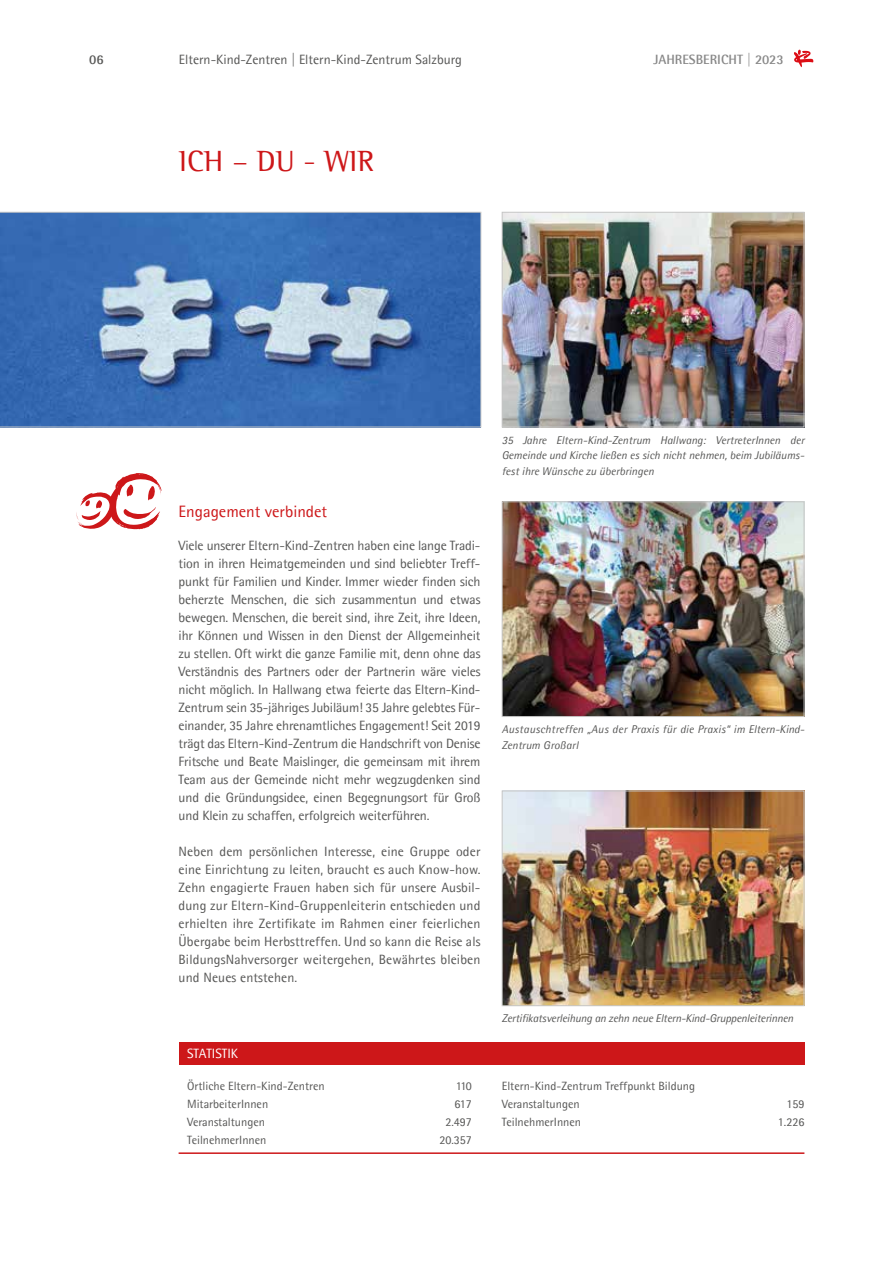
<style>
.page{position:relative;width:893px;height:1263px;background:#fff}
.page>*{position:absolute;margin:0;border:0;box-sizing:border-box;transform-origin:0 0}
.t1{font:30px "Agfa Rotis Semi Serif";color:#cd1719}
.t2{font:16.5px "Agfa Rotis Semisans";color:#cd1719}
.t3{font:13.5px/18px "Agfa Rotis Semisans";color:#575756;text-align:justify}
.t4{font:700 13.5px "Agfa Rotis Semisans";color:#878787}
.t5{font:13.5px "Agfa Rotis Semisans";color:#fff}
.t6{font:700 13.5px "Agfa Rotis Semisans";color:#575756}
.t7{font:12px/18px "Agfa Rotis Semisans";color:#575756}
.t8{font:italic 11.25px/15.8px "Agfa Rotis Semisans";color:#575756;text-align:justify}
.t9{font:italic 11.25px/15.8px "Agfa Rotis Semisans";letter-spacing:.02em;color:#575756}
</style>
<div class="page">
<img style="left:504px;top:214px;width:298px;height:211px">
<div style="left:502px;top:212px;width:302px;height:215px;border:1px solid #c6c6c6"></div>
<div style="left:179px;top:1042px;width:625px;height:22px;background:#cd1719"></div>
<svg style="left:0;top:212px;width:481px;height:215px;background:#4b79b7"></svg>
<img style="left:504px;top:503px;width:298px;height:212px">
<div style="left:502px;top:501px;width:302px;height:216px;border:1px solid #c6c6c6"></div>
<img style="left:504px;top:792px;width:298px;height:212px">
<div style="left:502px;top:790px;width:302px;height:216px;border:1px solid #c6c6c6"></div>
<svg style="left:76px;top:473px;width:86px;height:56px"></svg>
<svg style="left:794px;top:50px;width:19px;height:17px"></svg>
<hr style="left:179px;top:1152px;width:625px;height:2px;background:#cd1719">
<p class="t6" style="left:89px;top:51px;width:16px">06</p>
<p class="t4" style="left:653px;top:51px;width:132px">JAHRESBERICHT | 2023</p>
<p class="t3" style="left:179px;top:50px;width:284px">Eltern-Kind-Zentren | Eltern-Kind-Zentrum Salzburg</p>
<h1 class="t1" style="left:179px;top:144px;width:197px">ICH – DU - WIR</h1>
<p class="t2" style="left:179px;top:502px;width:150px">Engagement verbindet</p>
<p class="t3" style="left:179px;top:536px;width:303px">Viele unserer Eltern-Kind-Zentren haben eine lange Tradi&shy;tion in ihren Heimatgemeinden und sind beliebter Treff&shy;punkt für Familien und Kinder. Immer wieder finden sich beherzte Menschen, die sich zusammentun und etwas bewegen. Menschen, die bereit sind, ihre Zeit, ihre Ideen, ihr Können und Wissen in den Dienst der Allgemeinheit zu stellen. Oft wirkt die ganze Familie mit, denn ohne das Verständnis des Partners oder der Partnerin wäre vieles nicht möglich. In Hallwang etwa feierte das Eltern-Kind-Zentrum sein 35-jähriges Jubiläum! 35 Jahre gelebtes Für&shy;einander, 35 Jahre ehrenamtliches Engagement! Seit 2019 trägt das Eltern-Kind-Zentrum die Handschrift von Denise Fritsche und Beate Maislinger, die gemeinsam mit ihrem Team aus der Gemeinde nicht mehr wegzugdenken sind und die Gründungsidee, einen Begegnungsort für Groß und Klein zu schaffen, erfolgreich weiterführen.</p>
<p class="t3" style="left:179px;top:842px;width:303px">Neben dem persönlichen Interesse, eine Gruppe oder eine Einrichtung zu leiten, braucht es auch Know-how.<br>Zehn engagierte Frauen haben sich für unsere Ausbil&shy;dung zur Eltern-Kind-Gruppenleiterin entschieden und erhielten ihre Zertifikate im Rahmen einer feierlichen Übergabe beim Herbsttreffen. Und so kann die Reise als BildungsNahversorger weitergehen, Bewährtes bleiben und Neues entstehen.</p>
<p class="t5" style="left:187px;top:1045px;width:53px">STATISTIK</p>
<p class="t7" style="left:187px;top:1077px;width:139px">Örtliche Eltern-Kind-Zentren<br>MitarbeiterInnen<br>Veranstaltungen<br>TeilnehmerInnen</p>
<p class="t7" style="left:439px;top:1077px;width:34px;text-align:right">110<br>617<br>2.497<br>20.357</p>
<p class="t8" style="left:502px;top:432px;width:304px">35 Jahre Eltern-Kind-Zentrum Hallwang: VertreterInnen der Gemeinde und Kirche ließen es sich nicht nehmen, beim Jubiläums&shy;fest ihre Wünsche zu überbringen</p>
<p class="t9" style="left:502px;top:721px;width:304px">Austauschtreffen „Aus der Praxis für die Praxis“ im Eltern-Kind-<br>Zentrum Großarl</p>
<p class="t8" style="left:502px;top:1010px;width:293px">Zertifikatsverleihung an zehn neue Eltern-Kind-Gruppenleiterinnen</p>
<p class="t7" style="left:502px;top:1077px;width:195px">Eltern-Kind-Zentrum Treffpunkt Bildung<br>Veranstaltungen<br>TeilnehmerInnen</p>
<p class="t7" style="left:778px;top:1095px;width:28px;text-align:right">159<br>1.226</p>
</div>
